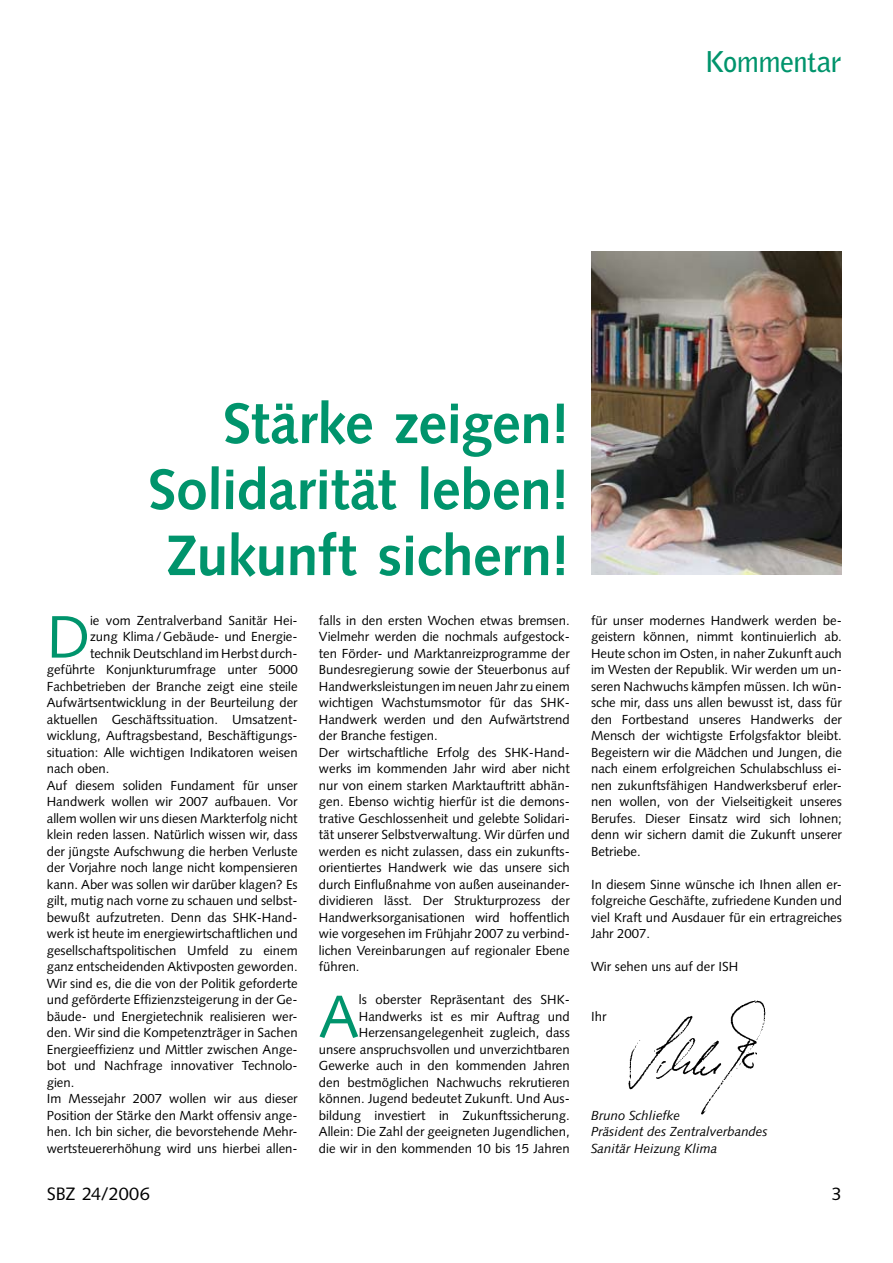
<style>
.page{position:relative;width:893px;height:1263px;background:#fff}
.page>*{position:absolute;margin:0;border:0;box-sizing:border-box;transform-origin:0 0}
.t1{font:59.85px "Syntax LT Std";color:#00946c}
.t2{font:700 57px/66px "Syntax LT Std";letter-spacing:-.01em;color:#00946c;text-align:right}
.t3{font:700 28.5px "Bell Gothic Std";letter-spacing:-.02em;color:#00946c}
.t4{font:18px "Syntax LT Std";letter-spacing:-.005em;color:#000}
.t5{font:13.2px/16.5px "Syntax LT Std";color:#000;text-align:justify}
.t6{font:italic 13.2px/16.5px "Syntax LT Std";color:#000}
</style>
<div class="page">
<img style="left:591px;top:252px;width:251px;height:322px">
<img style="left:628px;top:1000px;width:138px;height:115px">
<h3 class="t3" style="left:705px;top:45px;width:139px">Kommentar</h3>
<h2 class="t2" style="left:148px;top:391px;width:423px">Stärke zeigen!<br>Solidarität leben!<br>Zukunft sichern!</h2>
<h1 class="t1" style="left:47px;top:601px;width:45px">D</h1>
<p class="t5" style="left:90px;top:612px;width:209px">ie vom Zentralverband Sanitär Hei-</p>
<p class="t5" style="left:90px;top:628px;width:209px">zung Klima/Gebäude- und Energie-</p>
<p class="t5" style="left:90px;top:645px;width:209px">technik Deutschland im Herbst durch-</p>
<p class="t5" style="left:47px;top:661px;width:252px">geführte Konjunkturumfrage unter 5000</p>
<p class="t5" style="left:47px;top:678px;width:252px">Fachbetrieben der Branche zeigt eine steile</p>
<p class="t5" style="left:47px;top:694px;width:252px">Aufwärtsentwicklung in der Beurteilung der</p>
<p class="t5" style="left:47px;top:711px;width:252px">aktuellen Geschäftssituation. Umsatzent-</p>
<p class="t5" style="left:47px;top:727px;width:252px">wicklung, Auftragsbestand, Beschäftigungs-</p>
<p class="t5" style="left:47px;top:744px;width:252px">situation: Alle wichtigen Indikatoren weisen</p>
<p class="t5" style="left:47px;top:760px;width:64px">nach oben.</p>
<p class="t5" style="left:47px;top:777px;width:252px">Auf diesem soliden Fundament für unser</p>
<p class="t5" style="left:47px;top:793px;width:252px">Handwerk wollen wir 2007 aufbauen. Vor</p>
<p class="t5" style="left:47px;top:810px;width:252px">allem wollen wir uns diesen Markterfolg nicht</p>
<p class="t5" style="left:47px;top:826px;width:252px">klein reden lassen. Natürlich wissen wir, dass</p>
<p class="t5" style="left:47px;top:843px;width:252px">der jüngste Aufschwung die herben Verluste</p>
<p class="t5" style="left:47px;top:859px;width:252px">der Vorjahre noch lange nicht kompensieren</p>
<p class="t5" style="left:47px;top:876px;width:252px">kann. Aber was sollen wir darüber klagen? Es</p>
<p class="t5" style="left:47px;top:892px;width:252px">gilt, mutig nach vorne zu schauen und selbst-</p>
<p class="t5" style="left:47px;top:909px;width:252px">bewußt aufzutreten. Denn das SHK-Hand-</p>
<p class="t5" style="left:47px;top:925px;width:252px">werk ist heute im energiewirtschaftlichen und</p>
<p class="t5" style="left:47px;top:942px;width:252px">gesellschaftspolitischen Umfeld zu einem</p>
<p class="t5" style="left:47px;top:958px;width:252px">ganz entscheidenden Aktivposten geworden.</p>
<p class="t5" style="left:47px;top:975px;width:252px">Wir sind es, die die von der Politik geforderte</p>
<p class="t5" style="left:47px;top:991px;width:252px">und geförderte Effizienzsteigerung in der Ge-</p>
<p class="t5" style="left:47px;top:1008px;width:252px">bäude- und Energietechnik realisieren wer-</p>
<p class="t5" style="left:47px;top:1024px;width:252px">den. Wir sind die Kompetenzträger in Sachen</p>
<p class="t5" style="left:47px;top:1041px;width:252px">Energieeffizienz und Mittler zwischen Ange-</p>
<p class="t5" style="left:47px;top:1057px;width:252px">bot und Nachfrage innovativer Technolo-</p>
<p class="t5" style="left:47px;top:1074px;width:29px">gien.</p>
<p class="t5" style="left:47px;top:1090px;width:252px">Im Messejahr 2007 wollen wir aus dieser</p>
<p class="t5" style="left:47px;top:1107px;width:252px">Position der Stärke den Markt offensiv ange-</p>
<p class="t5" style="left:47px;top:1123px;width:252px">hen. Ich bin sicher, die bevorstehende Mehr-</p>
<p class="t5" style="left:47px;top:1140px;width:252px">wertsteuererhöhung wird uns hierbei allen-</p>
<h3 class="t4" style="left:47px;top:1183px;width:104px">SBZ 24/2006</h3>
<p class="t5" style="left:319px;top:612px;width:252px;text-align:left">falls in den ersten Wochen etwas bremsen.<br>Vielmehr werden die nochmals aufgestock&shy;ten Förder- und Marktanreizprogramme der Bundesregierung sowie der Steuerbonus auf Handwerksleistungen im neuen Jahr zu einem wichtigen Wachstumsmotor für das SHK-Handwerk werden und den Aufwärtstrend der Branche festigen.<br>Der wirtschaftliche Erfolg des SHK-Hand&shy;werks im kommenden Jahr wird aber nicht nur von einem starken Marktauftritt abhän&shy;gen. Ebenso wichtig hierfür ist die demons&shy;trative Geschlossenheit und gelebte Solidari&shy;tät unserer Selbstverwaltung. Wir dürfen und werden es nicht zulassen, dass ein zukunfts&shy;orientiertes Handwerk wie das unsere sich durch Einflußnahme von außen auseinander&shy;dividieren lässt. Der Strukturprozess der Handwerksorganisationen wird hoffentlich wie vorgesehen im Frühjahr 2007 zu verbind&shy;lichen Vereinbarungen auf regionaler Ebene führen.</p>
<h1 class="t1" style="left:319px;top:981px;width:41px">A</h1>
<p class="t5" style="left:319px;top:991px;width:252px;text-align:right">ls oberster Repräsentant des SHK-Handwerks ist es mir Auftrag und Herzensangelegenheit zugleich, dass unsere anspruchsvollen und unverzichtbaren Gewerke auch in den kommenden Jahren den bestmöglichen Nachwuchs rekrutieren können. Jugend bedeutet Zukunft. Und Aus&shy;bildung investiert in Zukunftssicherung.<br>Allein: Die Zahl der geeigneten Jugendlichen, die wir in den kommenden 10 bis 15 Jahren</p>
<p class="t5" style="left:591px;top:612px;width:252px">für unser modernes Handwerk werden be&shy;geistern können, nimmt kontinuierlich ab.<br>Heute schon im Osten, in naher Zukunft auch im Westen der Republik. Wir werden um un&shy;seren Nachwuchs kämpfen müssen. Ich wün&shy;sche mir, dass uns allen bewusst ist, dass für den Fortbestand unseres Handwerks der Mensch der wichtigste Erfolgsfaktor bleibt.<br>Begeistern wir die Mädchen und Jungen, die nach einem erfolgreichen Schulabschluss ei&shy;nen zukunftsfähigen Handwerksberuf erler&shy;nen wollen, von der Vielseitigkeit unseres Berufes. Dieser Einsatz wird sich lohnen; denn wir sichern damit die Zukunft unserer Betriebe.</p>
<p class="t5" style="left:591px;top:876px;width:252px">In diesem Sinne wünsche ich Ihnen allen er&shy;folgreiche Geschäfte, zufriedene Kunden und viel Kraft und Ausdauer für ein ertragreiches Jahr 2007.</p>
<p class="t5" style="left:591px;top:958px;width:149px">Wir sehen uns auf der ISH</p>
<p class="t5" style="left:591px;top:1008px;width:17px">Ihr</p>
<p class="t6" style="left:591px;top:1107px;width:178px">Bruno Schliefke<br>Präsident des Zentralverbandes<br>Sanitär Heizung Klima</p>
</div>
